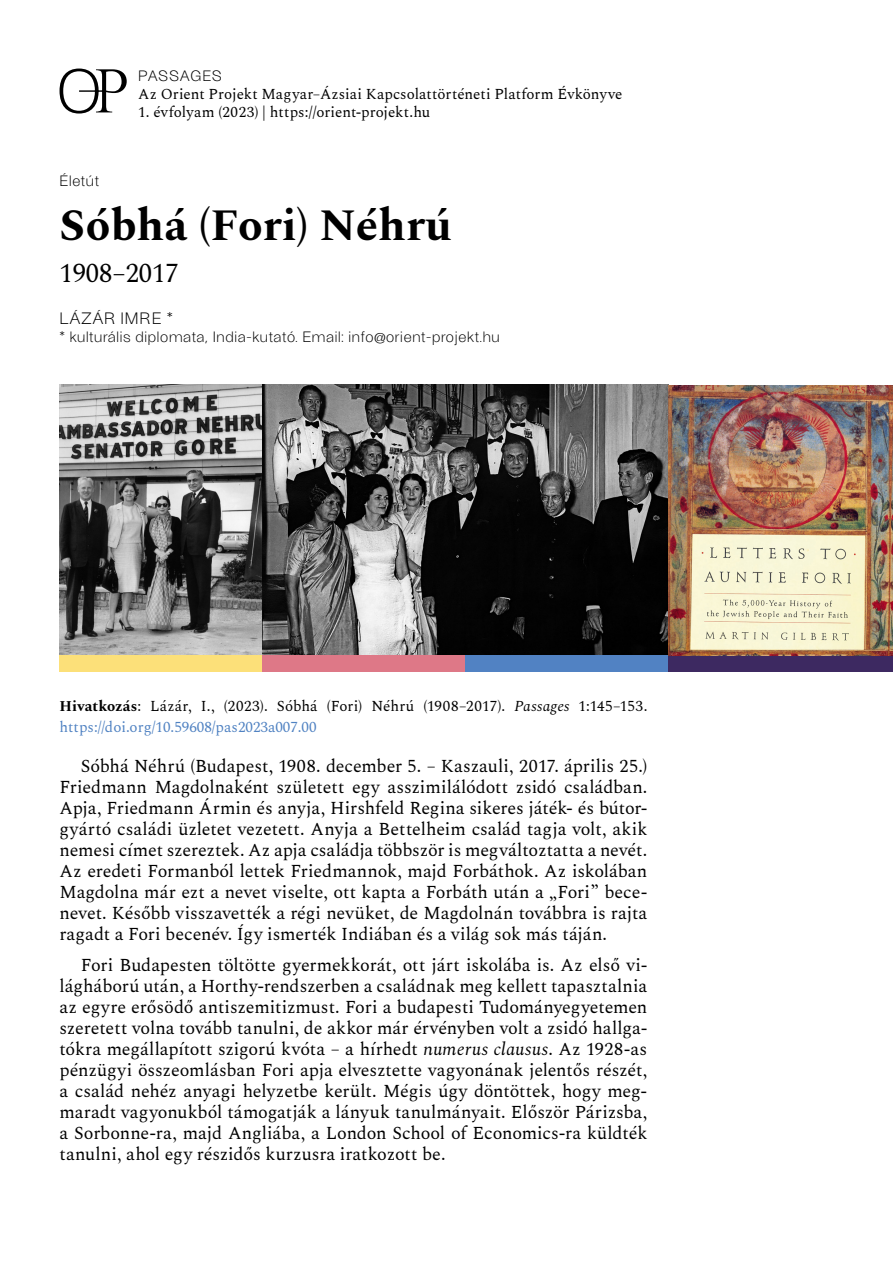
<style>
.page{position:relative;width:893px;height:1263px;background:#fff}
.page>*{position:absolute;margin:0;border:0;box-sizing:border-box;transform-origin:0 0}
.t1{font:700 45px "Spectral";color:#000}
.t2{font:27px "Spectral Regular 2";color:#000}
.t3{font:18px/21px "Spectral Regular 2";letter-spacing:-.005em;color:#000;text-align:justify}
.t4{font:18px "Spectral";letter-spacing:-.005em;color:#000}
.t5{font:16.5px "Ambiant Light 7";letter-spacing:.05em;color:#000}
.t6{font:15px/21px "Spectral Regular 2";color:#000}
.t7{font:15px "Spectral";letter-spacing:.005em;color:#000}
.t8{font:15px "Ambiant Light 7";letter-spacing:.05em;color:#000}
.t9{font:15px "Ambiant Light 8";letter-spacing:.035em;color:#000}
.s1{font-family:"Spectral";font-weight:700}
.s2{font-family:"Spectral";font-style:italic}
.s3{font-family:"Spectral"}
.s4{color:#5082c2}
</style>
<div class="page">
<svg style="left:60px;top:69px;width:67px;height:45px"></svg>
<div style="left:60px;top:654px;width:203px;height:17px;background:#fce079"></div>
<div style="left:263px;top:654px;width:203px;height:17px;background:#de7887"></div>
<div style="left:466px;top:654px;width:203px;height:17px;background:#5182c3"></div>
<div style="left:669px;top:654px;width:224px;height:17px;background:#3d2961"></div>
<img style="left:60px;top:384px;width:833px;height:271px">
<p class="t9" style="left:138px;top:68px;width:85px">PASSAGES</p>
<p class="t7" style="left:138px;top:83px;width:486px">Az Orient Projekt Magyar–Ázsiai Kapcsolattörténeti Platform Évkönyve</p>
<p class="t7" style="left:138px;top:101px;width:294px">1. évfolyam (2023) | https://orient-projekt.hu</p>
<p class="t8" style="left:60px;top:173px;width:41px">Életút</p>
<h1 class="t1" style="left:60px;top:193px;width:394px">Sóbhá (Fori) Néhrú</h1>
<h2 class="t2" style="left:60px;top:254px;width:121px">1908–2017</h2>
<p class="t5" style="left:60px;top:309px;width:115px">LÁZÁR IMRE *</p>
<p class="t8" style="left:60px;top:329px;width:442px">* kulturális diplomata, India-kutató. Email: info@orient-projekt.hu</p>
<p class="t6" style="left:60px;top:694px;width:589px"><span class="s1">Hivatkozás</span>: Lázár, I., (2023). Sóbhá (Fori) Néhrú (1908–2017). <span class="s2">Passages</span> <span class="s3">1:145–153. </span><span class="s4">https://doi.org/10.59608/pas2023a007.00</span></p>
<p class="t3" style="left:81px;top:754px;width:568px">Sóbhá Néhrú (Budapest, 1908. december 5. – Kaszauli, 2017. április 25.)</p>
<p class="t4" style="left:59px;top:774px;width:589px">Friedmann Magdolnaként született egy asszimilálódott zsidó családban.</p>
<p class="t3" style="left:59px;top:796px;width:589px">Apja, Friedmann Ármin és anyja, Hirshfeld Regina sikeres játék- és bútor<span class="s3">-</span></p>
<p class="t4" style="left:59px;top:816px;width:589px">gyártó családi üzletet vezetett. Anyja a Bettelheim család tagja volt, akik</p>
<p class="t3" style="left:59px;top:838px;width:589px">nemesi címet szereztek. Az apja családja többször is megváltoztatta a nevét.</p>
<p class="t4" style="left:59px;top:858px;width:589px">Az eredeti Formanból lettek Friedmannok, majd Forbáthok. Az iskolában</p>
<p class="t3" style="left:59px;top:880px;width:589px">Magdolna már ezt a nevet viselte, ott kapta a Forbáth után a „Fori” bece&shy;nevet. Később visszavették a régi nevüket, de Magdolnán továbbra is rajta</p>
<p class="t4" style="left:59px;top:921px;width:549px">ragadt a Fori becenév. Így ismerték Indiában és a világ sok más táján.</p>
<p class="t3" style="left:59px;top:953px;width:589px;text-indent:21px">Fori Budapesten töltötte gyermekkorát, ott járt iskolába is. Az első vi&shy;lágháború után, a Horthy-rendszerben a családnak meg kellett tapasztalnia az egyre erősödő antiszemitizmust. Fori a budapesti Tudományegyetemen</p>
<p class="t4" style="left:59px;top:1015px;width:589px">szeretett volna tovább tanulni, de akkor már érvényben volt a zsidó hallga-</p>
<p class="t3" style="left:59px;top:1037px;width:589px">tókra megállapított szigorú kvóta – a hírhedt <span class="s2">numerus clausus</span><span class="s3">. Az 1928-as </span>pénzügyi összeomlásban Fori apja elvesztette vagyonának jelentős részét, a család nehéz anyagi helyzetbe került. Mégis úgy döntöttek, hogy meg&shy;maradt vagyonukból támogatják a lányuk tanulmányait. Először Párizsba,</p>
<p class="t4" style="left:59px;top:1120px;width:589px">a Sorbonne-ra, majd Angliába, a London School of Economics-ra küldték</p>
<p class="t3" style="left:59px;top:1142px;width:388px">tanulni, ahol egy részidős kurzusra iratkozott be.</p>
</div>
